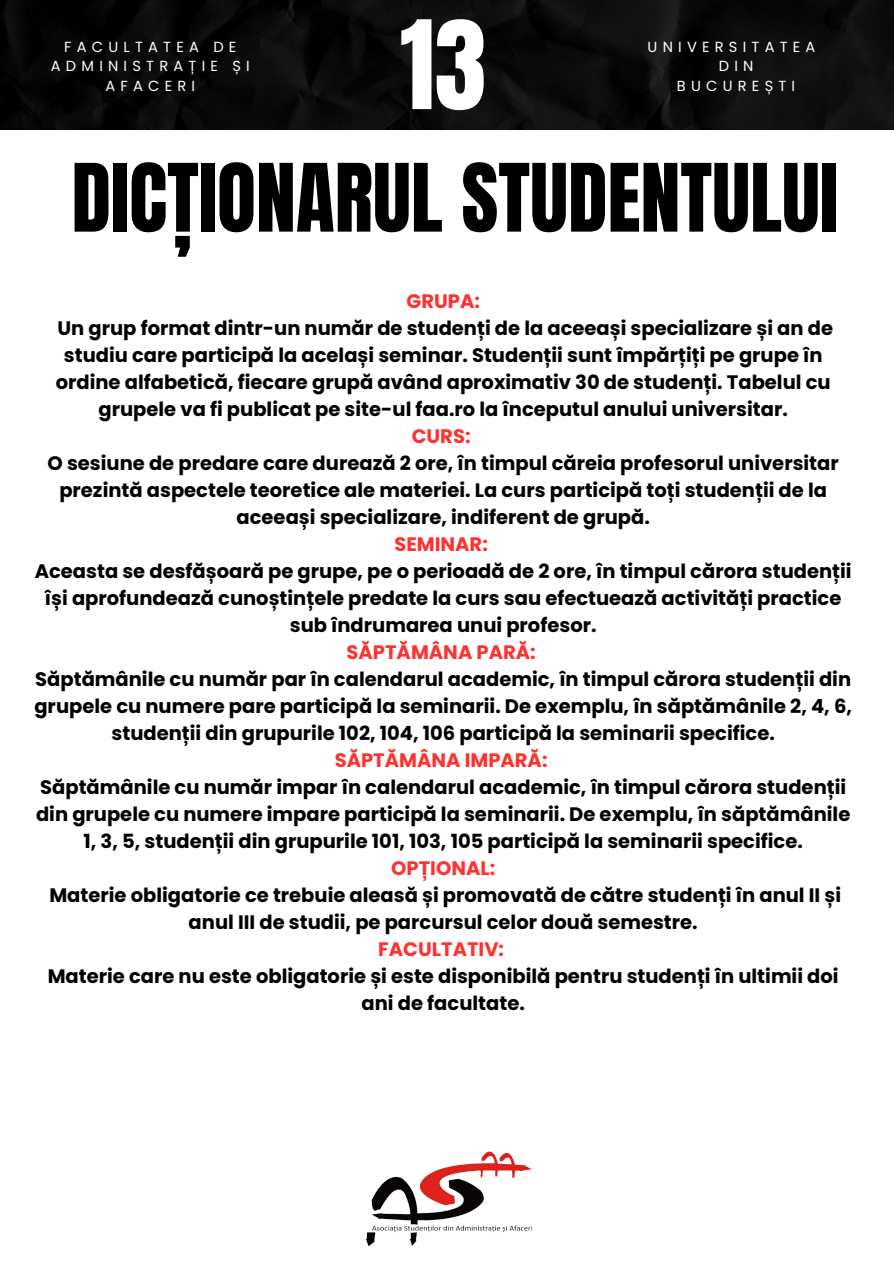
<style>
.page{position:relative;width:894px;height:1264px;background:#fff}
.page>*{position:absolute;margin:0;border:0;box-sizing:border-box;transform-origin:0 0}
.t1{font:104.4px "Anton";color:#fff}
.t2{font:80.1px "Anton";color:#000}
.t3{font:700 19.5px/27px "Poppins";color:#000;text-align:center}
.t4{font:14.55px/19.6px "Poppins";letter-spacing:.355em;color:#fefefe;text-align:center}
.t5{font:14.55px "Poppins";letter-spacing:.355em;color:#fff}
.s1{color:#ff3131}
</style>
<div class="page">
<img style="left:0;top:0;width:892px;height:129px">
<img style="left:365px;top:1151px;width:168px;height:96px">
<h1 class="t1" style="left:400px;top:-10px;width:88px">13</h1>
<p class="t4" style="left:51px;top:37px;width:200px">FACULTATEA DE<br>ADMINISTRAȚIE ȘI<br>AFACERI</p>
<p class="t5" style="left:647px;top:36px;width:169px">UNIVERSITATEA</p>
<p class="t5" style="left:718px;top:56px;width:36px">DIN</p>
<p class="t5" style="left:676px;top:76px;width:120px">BUCUREȘTI</p>
<p class="t2" style="left:71px;top:140px;width:767px">DICȚIONARUL STUDENTULUI</p>
<h2 class="t3" style="left:34px;top:287px;width:818px"><span class="s1">GRUPA:<br></span>Un grup format dintr-un număr de studenți de la aceeași specializare și an de studiu care participă la același seminar. Studenții sunt împărțiți pe grupe în ordine alfabetică, fiecare grupă având aproximativ 30 de studenți. Tabelul cu grupele va fi publicat pe site-ul faa.ro la începutul anului universitar.<br><span class="s1">CURS:<br></span>O sesiune de predare care durează 2 ore, în timpul căreia profesorul universitar prezintă aspectele teoretice ale materiei. La curs participă toți studenții de la aceeași specializare, indiferent de grupă.<br><span class="s1">SEMINAR:<br></span>Aceasta se desfășoară pe grupe, pe o perioadă de 2 ore, în timpul cărora studenții își aprofundează cunoștințele predate la curs sau efectuează activități practice sub îndrumarea unui profesor.<br><span class="s1">SĂPTĂMÂNA PARĂ:<br></span>Săptămânile cu număr par în calendarul academic, în timpul cărora studenții din grupele cu numere pare participă la seminarii. De exemplu, în săptămânile 2, 4, 6, studenții din grupurile 102, 104, 106 participă la seminarii specifice.<br><span class="s1">SĂPTĂMÂNA IMPARĂ:<br></span>Săptămânile cu număr impar în calendarul academic, în timpul cărora studenții din grupele cu numere impare participă la seminarii. De exemplu, în săptămânile 1, 3, 5, studenții din grupurile 101, 103, 105 participă la seminarii specifice.<br><span class="s1">OPȚIONAL:<br></span>Materie obligatorie ce trebuie aleasă și promovată de către studenți în anul II și anul III de studii, pe parcursul celor două semestre.<br><span class="s1">FACULTATIV:<br></span>Materie care nu este obligatorie și este disponibilă pentru studenți în ultimii doi ani de facultate.</h2>
</div>
